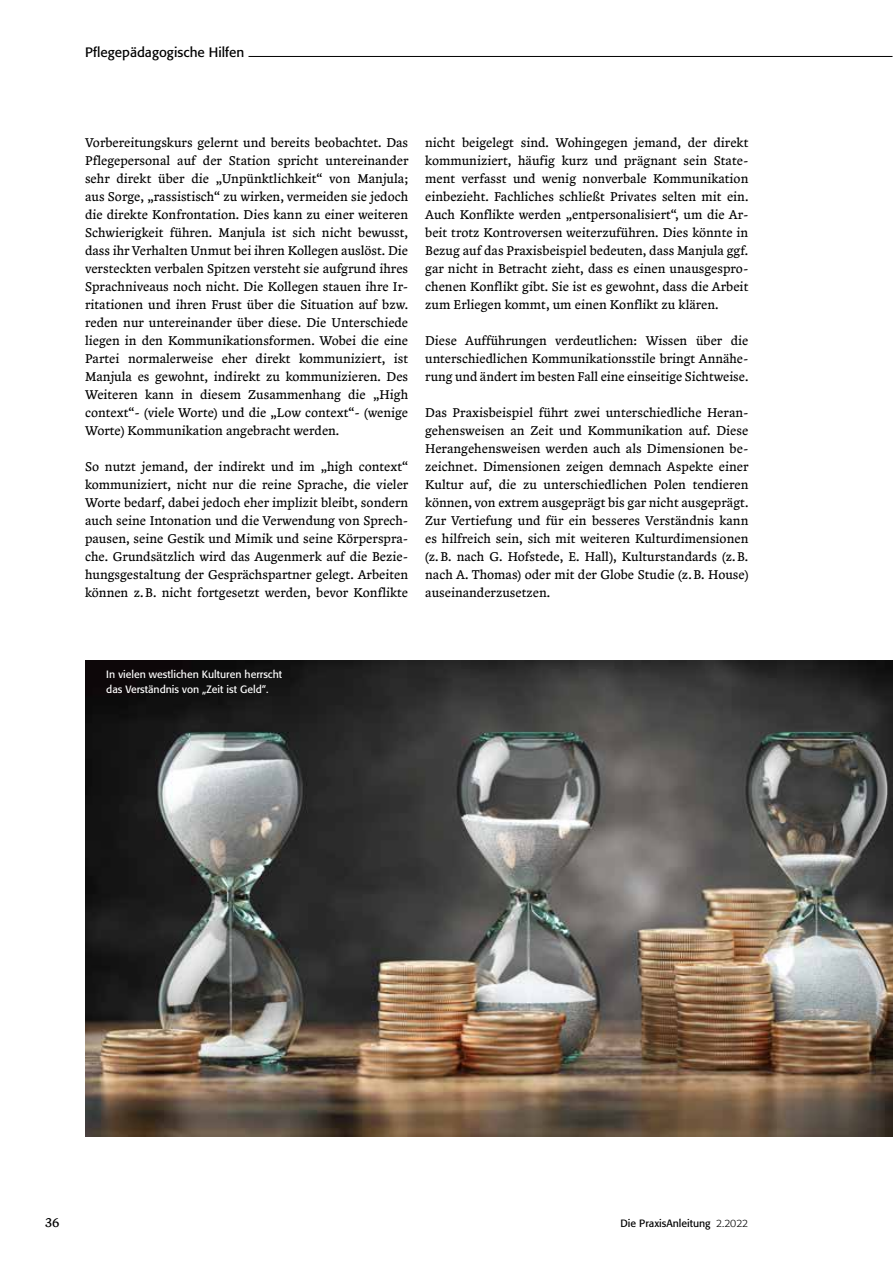
<style>
.page{position:relative;width:893px;height:1263px;background:#fff}
.page>*{position:absolute;margin:0;border:0;box-sizing:border-box;transform-origin:0 0}
.t1{font:13.5px "Formata";color:#000}
.t2{font:13.2px/18px "Zenon";color:#000;text-align:justify}
.t3{font:10.5px/14.4px "Formata";color:#fff}
.t4{font:10.5px "Formata";color:#000}
.s1{font-weight:300}
</style>
<div class="page">
<img style="left:85px;top:660px;width:808px;height:477px">
<hr style="left:85px;top:56px;width:807px;height:1px;background:#000">
<hr style="left:81px;top:55px;width:167px;height:3px;background:#fff">
<p class="t1" style="left:85px;top:44px;width:161px">Pflegepädagogische Hilfen</p>
<p class="t2" style="left:85px;top:133px;width:325px">Vorbereitungskurs gelernt und bereits beobachtet. Das Pflegepersonal auf der Station spricht untereinander sehr direkt über die „Unpünktlichkeit“ von Manjula; aus Sorge, „rassistisch“ zu wirken, vermeiden sie jedoch die direkte Konfrontation. Dies kann zu einer weiteren Schwierigkeit führen. Manjula ist sich nicht bewusst, dass ihr Verhalten Unmut bei ihren Kollegen auslöst. Die versteckten verbalen Spitzen versteht sie aufgrund ihres Sprachniveaus noch nicht. Die Kollegen stauen ihre Ir&shy;ritationen und ihren Frust über die Situation auf bzw. reden nur untereinander über diese. Die Unterschiede liegen in den Kommunikationsformen. Wobei die eine Partei normalerweise eher direkt kommuniziert, ist Manjula es gewohnt, indirekt zu kommunizieren. Des Weiteren kann in diesem Zusammenhang die „High context“- (viele Worte) und die „Low context“- (wenige Worte) Kommunikation angebracht werden.</p>
<p class="t2" style="left:85px;top:457px;width:325px">So nutzt jemand, der indirekt und im „high context“ kommuniziert, nicht nur die reine Sprache, die vieler Worte bedarf, dabei jedoch eher implizit bleibt, sondern auch seine Intonation und die Verwendung von Sprech&shy;pausen, seine Gestik und Mimik und seine Körperspra&shy;che. Grundsätzlich wird das Augenmerk auf die Bezie&shy;hungsgestaltung der Gesprächspartner gelegt. Arbeiten können z.B. nicht fortgesetzt werden, bevor Konflikte</p>
<p class="t2" style="left:425px;top:133px;width:325px">nicht beigelegt sind. Wohingegen jemand, der direkt kommuniziert, häufig kurz und prägnant sein State&shy;ment verfasst und wenig nonverbale Kommunikation einbezieht. Fachliches schließt Privates selten mit ein.<br>Auch Konflikte werden „entpersonalisiert“, um die Ar&shy;beit trotz Kontroversen weiterzuführen. Dies könnte in Bezug auf das Praxisbeispiel bedeuten, dass Manjula ggf. gar nicht in Betracht zieht, dass es einen unausgespro&shy;chenen Konflikt gibt. Sie ist es gewohnt, dass die Arbeit zum Erliegen kommt, um einen Konflikt zu klären.</p>
<p class="t2" style="left:425px;top:331px;width:325px">Diese Aufführungen verdeutlichen: Wissen über die unterschiedlichen Kommunikationsstile bringt Annähe&shy;rung und ändert im besten Fall eine einseitige Sichtweise.</p>
<p class="t2" style="left:425px;top:403px;width:325px">Das Praxisbeispiel führt zwei unterschiedliche Heran&shy;gehensweisen an Zeit und Kommunikation auf. Diese Herangehensweisen werden auch als Dimensionen be&shy;zeichnet. Dimensionen zeigen demnach Aspekte einer Kultur auf, die zu unterschiedlichen Polen tendieren können, von extrem ausgeprägt bis gar nicht ausgeprägt.<br>Zur Vertiefung und für ein besseres Verständnis kann es hilfreich sein, sich mit weiteren Kulturdimensionen (z.B. nach G. Hofstede, E. Hall), Kulturstandards (z.B. nach A. Thomas) oder mit der Globe Studie (z.B. House) auseinanderzusetzen.</p>
<p class="t3" style="left:106px;top:667px;width:177px">In vielen westlichen Kulturen herrscht das Verständnis von „Zeit ist Geld“.</p>
<p class="t2" style="left:45px;top:1213px;width:16px">36</p>
<p class="t4" style="left:620px;top:1217px;width:129px">Die PraxisAnleitung <span class="s1">2.2022</span></p>
</div>
